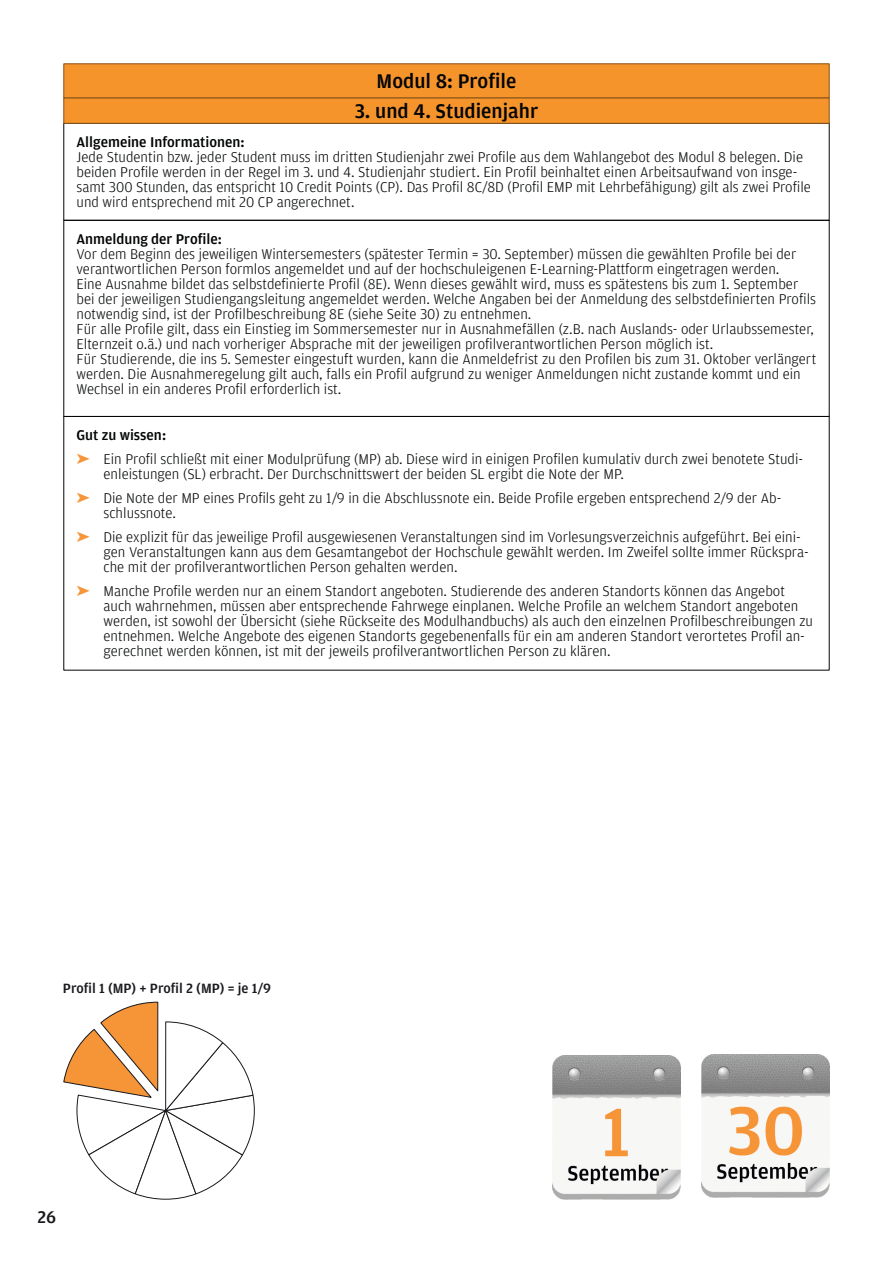
<style>
.page{position:relative;width:893px;height:1263px;background:#fff}
.page>*{position:absolute;margin:0;border:0;box-sizing:border-box;transform-origin:0 0}
.t1{font:500 21px "Amplitude";color:#030505}
.t2{font:500 18px "Amplitude";color:#1a191d}
.t3{font:300 15px/15px "Amplitude";color:#030505}
.t4{font:500 15px "Amplitude";color:#030505}
.t5{font:500 14.25px "Amplitude";color:#1a191d}
.s1{font-weight:500}
.s2{color:#f69539}
</style>
<div class="page">
<img style="left:702px;top:1054px;width:127px;height:144px">
<img style="left:553px;top:1056px;width:127px;height:143px">
<svg style="left:63px;top:1001px;width:192px;height:199px"></svg>
<div style="left:63px;top:220px;width:767px;height:197px;border:1px solid #030505"></div>
<div style="left:63px;top:123px;width:767px;height:98px;border:1px solid #030505"></div>
<div style="left:63px;top:97px;width:767px;height:27px;background:#f6942c;border:1px solid #885215"></div>
<div style="left:63px;top:63px;width:767px;height:35px;background:#f6942c;border:1px solid #885215"></div>
<h1 class="t1" style="left:377px;top:72px;width:141px">Modul 8: Profile</h1>
<h1 class="t1" style="left:355px;top:101px;width:185px">3. und 4. Studienjahr</h1>
<p class="t4" style="left:77px;top:135px;width:170px">Allgemeine Informationen:</p>
<p class="t3" style="left:77px;top:150px;width:736px">Jede Studentin bzw. jeder Student muss im dritten Studienjahr zwei Profile aus dem Wahlangebot des Modul 8 belegen. Die beiden Profile werden in der Regel im 3. und 4. Studienjahr studiert. Ein Profil beinhaltet einen Arbeitsaufwand von insge&shy;samt 300 Stunden, das entspricht 10 Credit Points (CP). Das Profil 8C/8D (Profil EMP mit Lehrbefähigung) gilt als zwei Profile und wird entsprechend mit 20 CP angerechnet.</p>
<p class="t4" style="left:77px;top:232px;width:147px">Anmeldung der Profile:</p>
<p class="t3" style="left:77px;top:247px;width:741px">Vor dem Beginn des jeweiligen Wintersemesters (spätester Termin = 30. September) müssen die gewählten Profile bei der verantwortlichen Person formlos angemeldet und auf der hochschuleigenen E-Learning-Plattform eingetragen werden.<br>Eine Ausnahme bildet das selbstdefinierte Profil (8E). Wenn dieses gewählt wird, muss es spätestens bis zum 1. September bei der jeweiligen Studiengangsleitung angemeldet werden. Welche Angaben bei der Anmeldung des selbstdefinierten Profils notwendig sind, ist der Profilbeschreibung 8E (siehe Seite 30) zu entnehmen.<br>Für alle Profile gilt, dass ein Einstieg im Sommersemester nur in Ausnahmefällen (z.B. nach Auslands- oder Urlaubssemester, Elternzeit o.ä.) und nach vorheriger Absprache mit der jeweiligen profilverantwortlichen Person möglich ist.<br>Für Studierende, die ins 5. Semester eingestuft wurden, kann die Anmeldefrist zu den Profilen bis zum 31. Oktober verlängert werden. Die Ausnahmeregelung gilt auch, falls ein Profil aufgrund zu weniger Anmeldungen nicht zustande kommt und ein Wechsel in ein anderes Profil erforderlich ist.</p>
<p class="t3" style="left:77px;top:423px;width:728px;line-height:24px"><span class="s1">Gut zu wissen:<br></span><span class="s2">➤</span> Ein Profil schließt mit einer Modulprüfung (MP) ab. Diese wird in einigen Profilen kumulativ durch zwei benotete Studi-</p>
<p class="t3" style="left:77px;top:462px;width:706px;line-height:24px;text-indent:27px">enleistungen (SL) erbracht. Der Durchschnittswert der beiden SL ergibt die Note der MP.<br><span class="s2">➤</span> Die Note der MP eines Profils geht zu 1/9 in die Abschlussnote ein. Beide Profile ergeben entsprechend 2/9 der Ab-</p>
<p class="t3" style="left:77px;top:501px;width:726px;line-height:24px;text-indent:27px">schlussnote.<br><span class="s2">➤</span> Die explizit für das jeweilige Profil ausgewiesenen Veranstaltungen sind im Vorlesungsverzeichnis aufgeführt. Bei eini-</p>
<p class="t3" style="left:104px;top:545px;width:707px">gen Veranstaltungen kann aus dem Gesamtangebot der Hochschule gewählt werden. Im Zweifel sollte immer Rückspra&shy;che mit der profilverantwortlichen Person gehalten werden.</p>
<p class="t3" style="left:104px;top:584px;width:711px;text-indent:-27px"><span class="s2">➤</span> Manche Profile werden nur an einem Standort angeboten. Studierende des anderen Standorts können das Angebot auch wahrnehmen, müssen aber entsprechende Fahrwege einplanen. Welche Profile an welchem Standort angeboten werden, ist sowohl der Übersicht (siehe Rückseite des Modulhandbuchs) als auch den einzelnen Profilbeschreibungen zu entnehmen. Welche Angebote des eigenen Standorts gegebenenfalls für ein am anderen Standort verortetes Profil an&shy;gerechnet werden können, ist mit der jeweils profilverantwortlichen Person zu klären.</p>
<p class="t5" style="left:63px;top:982px;width:210px">Profil 1 (MP) + Profil 2 (MP) = je 1/9</p>
<p class="t2" style="left:38px;top:1208px;width:20px">26</p>
</div>
